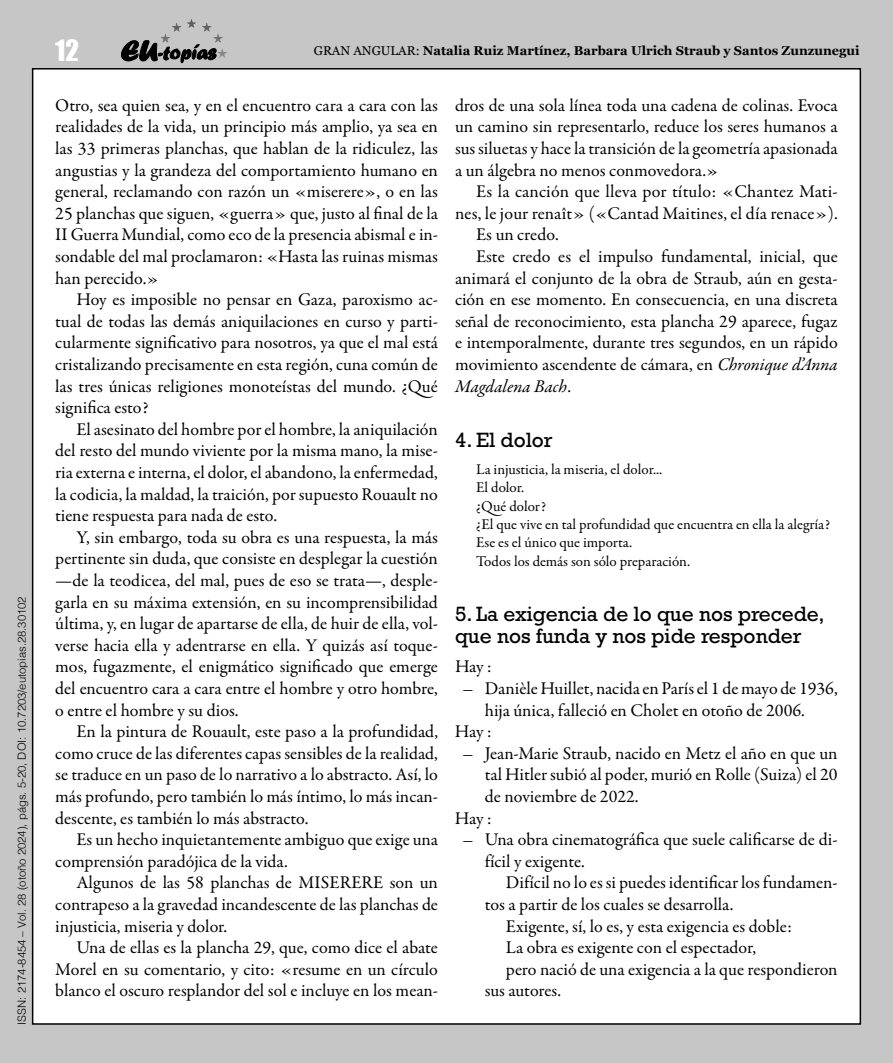
<style>
.page{position:relative;width:893px;height:1063px;background:#c6c6c6}
.page>*{position:absolute;margin:0;border:0;box-sizing:border-box;transform-origin:0 0}
.t1{font:27px "Impact";color:#fff}
.t2{font:21px/21.6px "Rockwell Std";color:#000}
.t3{font:18px/21.6px "Garamond Premr Pro";color:#000;text-align:justify}
.t4{font:italic 18px "Garamond Premr Pro";color:#000}
.t5{font:15px/18.3px "Garamond Premr Pro";color:#000}
.t6{font:700 12.75px "Georgia";color:#000}
.t7{font:300 11.25px "Helvetica";color:#000}
.s1{font-weight:400}
.s2{font-style:italic}
.s3{font-style:normal}
.s4{font-family:"Garamond"}
</style>
<div class="page">
<div style="left:33px;top:69px;width:827px;height:955px;background:#fff"></div>
<svg style="left:121px;top:40px;width:95px;height:23px"></svg>
<hr style="left:161px;top:19px;width:66px;height:1px;background:#585857">
<hr style="left:161px;top:20px;width:66px;height:1px;background:#595958">
<hr style="left:161px;top:21px;width:66px;height:1px;background:#5a5a59">
<hr style="left:161px;top:22px;width:66px;height:1px;background:#5c5c5b">
<hr style="left:161px;top:23px;width:66px;height:1px;background:#5d5d5c">
<hr style="left:161px;top:24px;width:66px;height:1px;background:#5f5f5e">
<hr style="left:161px;top:25px;width:66px;height:1px;background:#60605f">
<hr style="left:161px;top:26px;width:66px;height:1px;background:#626261">
<hr style="left:161px;top:27px;width:66px;height:1px;background:#636362">
<hr style="left:161px;top:28px;width:66px;height:1px;background:#656464">
<hr style="left:161px;top:29px;width:66px;height:1px;background:#666565">
<hr style="left:161px;top:30px;width:66px;height:1px;background:#676766">
<hr style="left:161px;top:31px;width:66px;height:1px;background:#696868">
<hr style="left:161px;top:32px;width:66px;height:1px;background:#6a6969">
<hr style="left:161px;top:33px;width:66px;height:1px;background:#6c6b6b">
<hr style="left:161px;top:34px;width:66px;height:1px;background:#6c6c6c">
<hr style="left:161px;top:35px;width:66px;height:1px;background:#6e6e6d">
<hr style="left:161px;top:36px;width:66px;height:1px;background:#6f6f6e">
<hr style="left:161px;top:37px;width:66px;height:1px;background:#717170">
<hr style="left:161px;top:38px;width:66px;height:1px;background:#727271">
<hr style="left:161px;top:39px;width:66px;height:1px;background:#747473">
<hr style="left:161px;top:40px;width:66px;height:1px;background:#757574">
<hr style="left:161px;top:41px;width:66px;height:1px;background:#767675">
<hr style="left:161px;top:42px;width:66px;height:1px;background:#787877">
<hr style="left:161px;top:43px;width:66px;height:1px;background:#797978">
<hr style="left:161px;top:44px;width:66px;height:1px;background:#7b7b7a">
<hr style="left:161px;top:45px;width:66px;height:1px;background:#7c7c7b">
<hr style="left:161px;top:46px;width:66px;height:1px;background:#7e7d7d">
<hr style="left:161px;top:47px;width:66px;height:1px;background:#7f7e7e">
<hr style="left:161px;top:48px;width:66px;height:1px;background:#818080">
<hr style="left:161px;top:49px;width:66px;height:1px;background:#828181">
<hr style="left:161px;top:50px;width:66px;height:1px;background:#828282">
<hr style="left:161px;top:51px;width:66px;height:1px;background:#848483">
<hr style="left:161px;top:52px;width:66px;height:1px;background:#858584">
<hr style="left:161px;top:53px;width:66px;height:1px;background:#878786">
<hr style="left:161px;top:54px;width:66px;height:1px;background:#888887">
<hr style="left:161px;top:55px;width:66px;height:1px;background:#898989">
<hr style="left:161px;top:56px;width:66px;height:1px;background:#8a8a8a">
<hr style="left:161px;top:57px;width:66px;height:1px;background:#8c8c8b">
<p class="t7" style="left:12px;top:1025px;width:430px;rotate:-90deg">ISSN: 2174-8454 – Vol. 28 (otoño 2024), págs. 5-20, DOI: 10.7203/eutopias.28.30102</p>
<h1 class="t1" style="left:55px;top:29px;width:25px">12</h1>
<p class="t6" style="left:314px;top:41px;width:547px"><span class="s1">GRAN ANGULAR:</span> Natalia Ruiz Martínez, Barbara Ulrich Straub y Santos Zunzunegui</p>
<p class="t3" style="left:55px;top:95px;width:384px">Otro, sea quien sea, y en el encuentro cara a cara con las realidades de la vida, un principio más amplio, ya sea en las 33 primeras planchas, que hablan de la ridiculez, las angustias y la grandeza del comportamiento humano en general, reclamando con razón un «miserere», o en las 25 planchas que siguen, «guerra» que, justo al final de la II Guerra Mundial, como eco de la presencia abismal e in&shy;sondable del mal proclamaron: «Hasta las ruinas mismas han perecido.»</p>
<p class="t3" style="left:55px;top:289px;width:384px;text-indent:21px">Hoy es imposible no pensar en Gaza, paroxismo ac&shy;tual de todas las demás aniquilaciones en curso y parti&shy;cularmente significativo para nosotros, ya que el mal está cristalizando precisamente en esta región, cuna común de las tres únicas religiones monoteístas del mundo. ¿Qué significa esto?</p>
<p class="t3" style="left:55px;top:419px;width:384px;text-indent:21px">El asesinato del hombre por el hombre, la aniquilación del resto del mundo viviente por la misma mano, la mise&shy;ria externa e interna, el dolor, el abandono, la enfermedad, la codicia, la maldad, la traición, por supuesto Rouault no tiene respuesta para nada de esto.</p>
<p class="t3" style="left:55px;top:527px;width:384px;text-indent:21px">Y, sin embargo, toda su obra es una respuesta, la más pertinente sin duda, que consiste en desplegar la cuestión —de la teodicea, del mal, pues de eso se trata—, desple&shy;garla en su máxima extensión, en su incomprensibilidad última, y, en lugar de apartarse de ella, de huir de ella, vol&shy;verse hacia ella y adentrarse en ella. Y quizás así toque&shy;mos, fugazmente, el enigmático significado que emerge del encuentro cara a cara entre el hombre y otro hombre, o entre el hombre y su dios.</p>
<p class="t3" style="left:55px;top:721px;width:384px;text-indent:21px">En la pintura de Rouault, este paso a la profundidad, como cruce de las diferentes capas sensibles de la realidad, se traduce en un paso de lo narrativo a lo abstracto. Así, lo más profundo, pero también lo más íntimo, lo más incan&shy;descente, es también lo más abstracto.</p>
<p class="t3" style="left:55px;top:829px;width:384px;text-indent:21px">Es un hecho inquietantemente ambiguo que exige una comprensión paradójica de la vida.</p>
<p class="t3" style="left:55px;top:872px;width:384px;text-indent:21px">Algunos de las 58 planchas de MISERERE son un contrapeso a la gravedad incandescente de las planchas de injusticia, miseria y dolor.</p>
<p class="t3" style="left:55px;top:937px;width:384px;text-indent:21px">Una de ellas es la plancha 29, que, como dice el abate Morel en su comentario, y cito: «resume en un círculo blanco el oscuro resplandor del sol e incluye en los mean-</p>
<p class="t3" style="left:455px;top:95px;width:384px">dros de una sola línea toda una cadena de colinas. Evoca un camino sin representarlo, reduce los seres humanos a sus siluetas y hace la transición de la geometría apasionada a un álgebra no menos conmovedora.»</p>
<p class="t3" style="left:476px;top:181px;width:363px">Es la canción que lleva por título: «Chantez Mati-</p>
<p class="t3" style="left:455px;top:203px;width:384px">nes, le jour renaît» («Cantad Maitines, el día renace»).</p>
<p class="t3" style="left:476px;top:224px;width:84px">Es un credo.</p>
<p class="t3" style="left:476px;top:246px;width:363px">Este credo es el impulso fundamental, inicial, que</p>
<p class="t3" style="left:455px;top:268px;width:384px">animará el conjunto de la obra de Straub, aún en gesta-</p>
<p class="t3" style="left:455px;top:289px;width:384px">ción en ese momento. En consecuencia, en una discreta</p>
<p class="t3" style="left:455px;top:311px;width:384px">señal de reconocimiento, esta plancha 29 aparece, fugaz</p>
<p class="t3" style="left:455px;top:332px;width:384px">e intemporalmente, durante tres segundos, en un rápido</p>
<p class="t3" style="left:455px;top:354px;width:384px">movimiento ascendente de cámara, en <span class="s2">Chronique d’Anna</span></p>
<p class="t4" style="left:455px;top:375px;width:118px">Magdalena Bach<span class="s3">.</span></p>
<p class="t2" style="left:455px;top:429px;width:99px">4. El dolor</p>
<p class="t5" style="left:476px;top:461px;width:355px">La injusticia, la miseria, el dolor...<br>El dolor.<br>¿Qué dolor?<br>¿El que vive en tal profundidad que encuentra en ella la alegría?<br>Ese es el único que importa.<br>Todos los demás son sólo preparación.</p>
<p class="t2" style="left:455px;top:603px;width:371px">5. La exigencia de lo que nos precede, que nos funda y nos pide responder</p>
<p class="t3" style="left:455px;top:656px;width:38px">Hay :</p>
<p class="t3" style="left:463px;top:678px;width:376px"><span class="s4">–</span> Danièle Huillet, nacida en París el 1 de mayo de 1936,</p>
<p class="t3" style="left:485px;top:700px;width:322px">hija única, falleció en Cholet en otoño de 2006.</p>
<p class="t3" style="left:455px;top:721px;width:38px">Hay :</p>
<p class="t3" style="left:463px;top:743px;width:376px"><span class="s4">–</span> Jean-Marie Straub, nacido en Metz el año en que un</p>
<p class="t3" style="left:485px;top:764px;width:354px">tal Hitler subió al poder, murió en Rolle (Suiza) el 20</p>
<p class="t3" style="left:485px;top:786px;width:155px">de noviembre de 2022.</p>
<p class="t3" style="left:455px;top:808px;width:38px">Hay :</p>
<p class="t3" style="left:485px;top:829px;width:354px;text-indent:-21px"><span class="s4">–</span> Una obra cinematográfica que suele calificarse de di&shy;fícil y exigente.</p>
<p class="t3" style="left:506px;top:872px;width:333px">Difícil no lo es si puedes identificar los fundamen-</p>
<p class="t3" style="left:485px;top:894px;width:250px">tos a partir de los cuales se desarrolla.</p>
<p class="t3" style="left:506px;top:916px;width:288px">Exigente, sí, lo es, y esta exigencia es doble:</p>
<p class="t3" style="left:506px;top:937px;width:252px">La obra es exigente con el espectador,</p>
<p class="t3" style="left:506px;top:959px;width:333px">pero nació de una exigencia a la que respondieron</p>
<p class="t3" style="left:485px;top:980px;width:78px">sus autores.</p>
</div>
